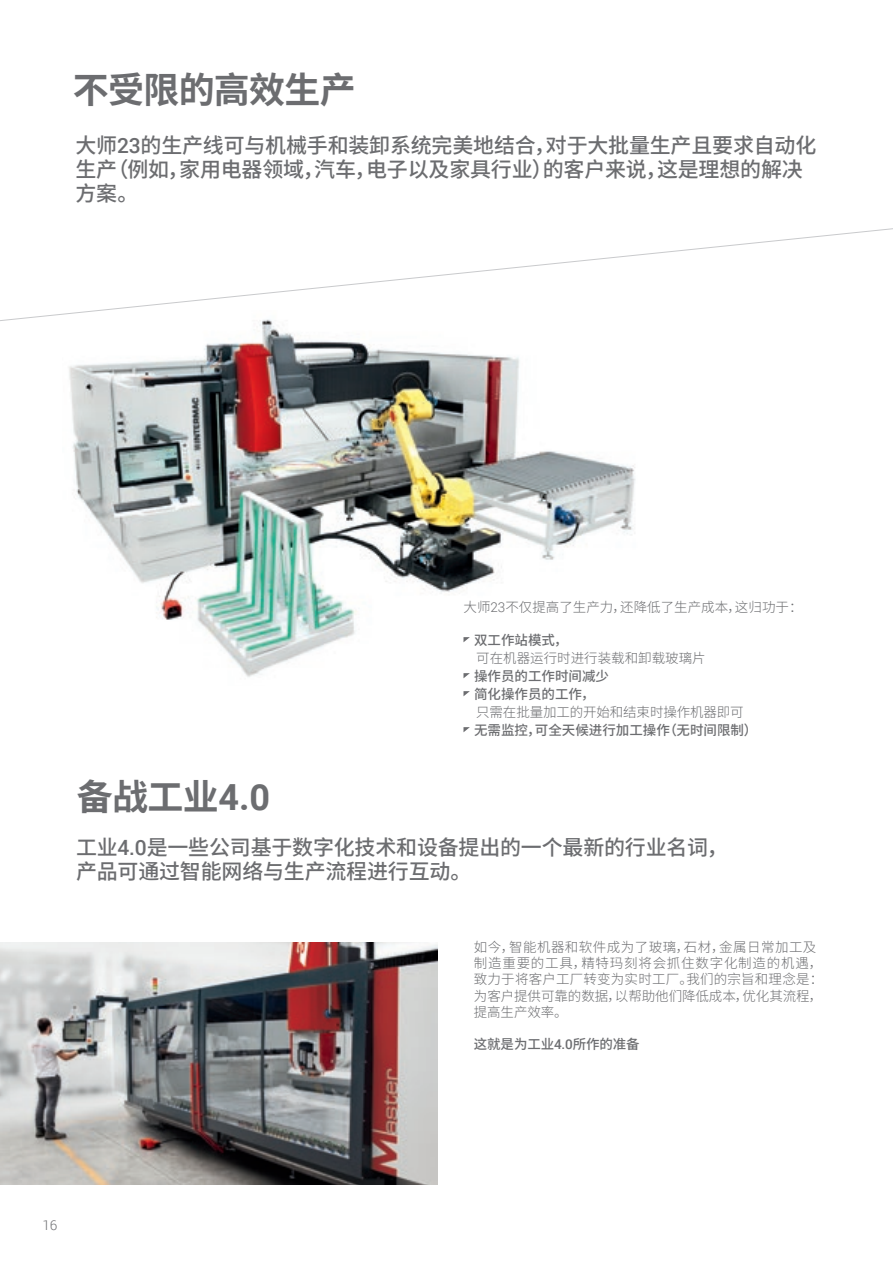
<style>
.page{position:relative;width:893px;height:1263px;background:#fff}
.page>*{position:absolute;margin:0;border:0;box-sizing:border-box;transform-origin:0 0}
.t1{font:700 36px "Noto Sans CJ Ksc";letter-spacing:-.02em;color:#6c6d70}
.t2{font:500 21px/24px "Noto Sans CJ Ksc";letter-spacing:-.01em;color:#6c6d70}
._5_TESTO_9_grigio{font:300 13.5px/16.2px "Noto Sans CJ Ksc";color:#6c6d70}
._5_TESTO_9_grigio-2{font:500 13.5px "Noto Sans CJ Ksc";color:#6c6d70}
.t3{font:300 13.5px "Roboto";color:#6c6d70}
.s1{font-family:"Roboto"}
.s2{font-weight:500}
</style>
<div class="page">
<img style="left:69px;top:323px;width:567px;height:356px">
<img style="left:0;top:942px;width:437px;height:242px">
<svg style="left:0;top:228px;width:893px;height:95px"></svg>
<svg style="left:463px;top:637px;width:7px;height:5px"></svg>
<svg style="left:463px;top:673px;width:7px;height:5px"></svg>
<svg style="left:463px;top:691px;width:7px;height:5px"></svg>
<svg style="left:463px;top:727px;width:7px;height:5px"></svg>
<p class="t1" style="left:73px;top:69px;width:284px">不受限的高效生产</p>
<p class="t2" style="left:76px;top:134px;width:742px">大师<span class="s1">23</span>的生产线可与机械手和装卸系统完美地结合，对于大批量生产且要求自动化生产（例如，家用电器领域，汽车，电子以及家具行业）的客户来说，这是理想的解决方案。</p>
<p class="t1" style="left:77px;top:777px;width:195px">备战工业<span class="s1">4.0</span></p>
<p class="_5_TESTO_9_grigio" style="left:463px;top:600px;width:340px">大师<span class="s1">23</span>不仅提高了生产力，还降低了生产成本，这归功于：</p>
<p class="_5_TESTO_9_grigio" style="left:474px;top:632px;width:233px;line-height:18px"><span class="s2">双工作站模式，<br></span>可在机器运行时进行装载和卸载玻璃片</p>
<p class="_5_TESTO_9_grigio-2" style="left:474px;top:669px;width:136px">操作员的工作时间减少</p>
<p class="_5_TESTO_9_grigio" style="left:474px;top:686px;width:271px;line-height:18px"><span class="s2">简化操作员的工作，<br></span>只需在批量加工的开始和结束时操作机器即可</p>
<p class="_5_TESTO_9_grigio-2" style="left:474px;top:723px;width:285px">无需监控，可全天候进行加工操作（无时间限制）</p>
<p class="t2" style="left:76px;top:836px;width:653px">工业<span class="s1">4.0</span>是一些公司基于数字化技术和设备提出的一个最新的行业名词，产品可通过智能网络与生产流程进行互动。</p>
<p class="_5_TESTO_9_grigio" style="left:474px;top:939px;width:351px">如今，智能机器和软件成为了玻璃，石材，金属日常加工及制造重要的工具，精特玛刻将会抓住数字化制造的机遇，致力于将客户工厂转变为实时工厂。我们的宗旨和理念是：为客户提供可靠的数据，以帮助他们降低成本，优化其流程，提高生产效率。</p>
<p class="_5_TESTO_9_grigio-2" style="left:474px;top:1036px;width:167px">这就是为工业<span class="s1">4.0</span>所作的准备</p>
<p class="t3" style="left:42px;top:1215px;width:16px">16</p>
</div>
